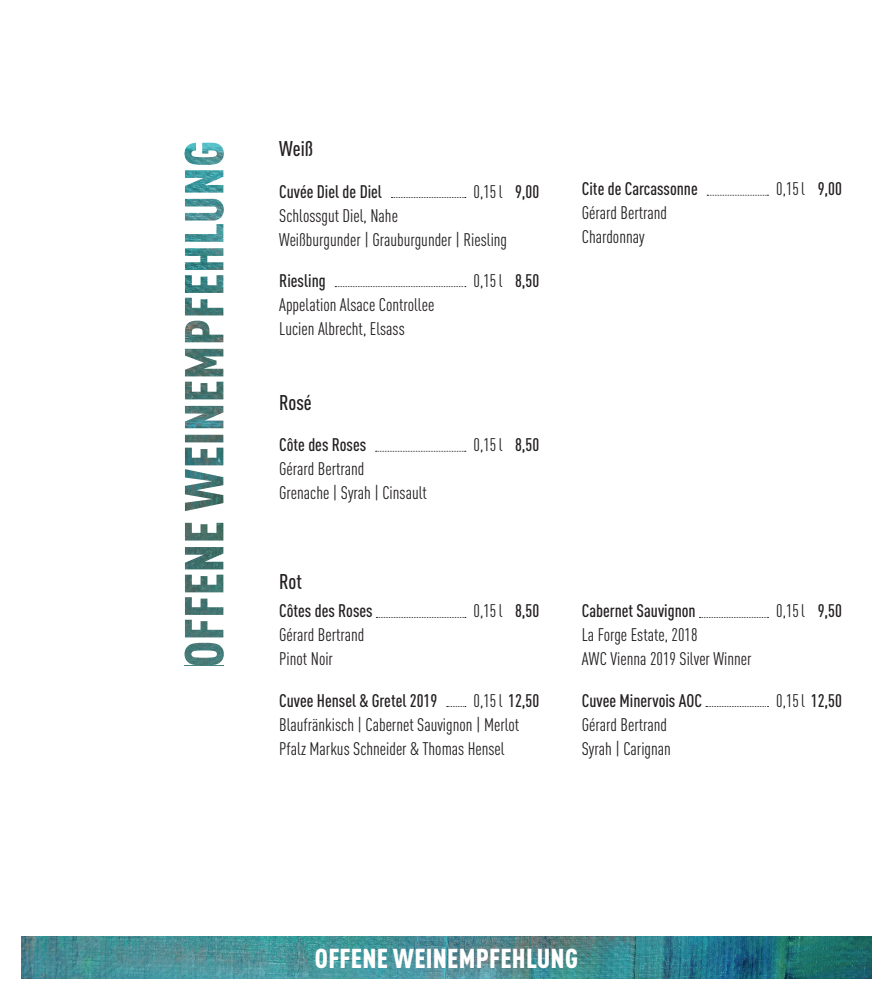
<style>
.page{position:relative;width:893px;height:1000px;background:#fff}
.page>*{position:absolute;margin:0;border:0;box-sizing:border-box;transform-origin:0 0}
.t1{font:900 condensed 27px "DIN Pro";letter-spacing:.01em;color:#fff}
.t2{font:500 condensed 21px "DIN Pro";color:#231f20}
.t3{font:condensed 18px/24px "DIN Pro";color:#231f20}
.t4{font:500 condensed 18px "DIN Pro";color:#231f20}
.s1{font-weight:500}
</style>
<div class="page">
<img style="left:21px;top:936px;width:851px;height:42px">
<svg style="left:391px;top:197px;width:75px;height:1px"></svg>
<svg style="left:335px;top:286px;width:131px;height:1px"></svg>
<svg style="left:707px;top:195px;width:61px;height:1px"></svg>
<svg style="left:376px;top:451px;width:90px;height:1px"></svg>
<svg style="left:376px;top:617px;width:90px;height:1px"></svg>
<svg style="left:447px;top:706px;width:19px;height:1px"></svg>
<svg style="left:699px;top:617px;width:69px;height:1px"></svg>
<svg style="left:706px;top:706px;width:62px;height:1px"></svg>
<svg style="left:185px;top:142px;width:39px;height:523px"></svg>
<p class="t2" style="left:279px;top:133px;width:35px">Weiß</p>
<p class="t4" style="left:279px;top:178px;width:104px">Cuvée Diel de Diel</p>
<p class="t3" style="left:474px;top:178px;width:67px">0,15 l <span class="s1">9,00</span></p>
<p class="t3" style="left:279px;top:202px;width:229px">Schlossgut Diel, Nahe<br>Weißburgunder | Grauburgunder | Riesling</p>
<p class="t4" style="left:279px;top:267px;width:48px">Riesling</p>
<p class="t3" style="left:474px;top:267px;width:67px">0,15 l <span class="s1">8,50</span></p>
<p class="t3" style="left:279px;top:291px;width:157px">Appelation Alsace Controllee<br>Lucien Albrecht, Elsass</p>
<p class="t2" style="left:279px;top:387px;width:34px">Rosé</p>
<p class="t4" style="left:279px;top:431px;width:88px">Côte des Roses</p>
<p class="t3" style="left:474px;top:431px;width:67px">0,15 l <span class="s1">8,50</span></p>
<p class="t3" style="left:279px;top:455px;width:149px">Gérard Bertrand<br>Grenache | Syrah | Cinsault</p>
<p class="t2" style="left:279px;top:566px;width:24px">Rot</p>
<p class="t4" style="left:279px;top:597px;width:95px">Côtes des Roses</p>
<p class="t3" style="left:474px;top:597px;width:67px">0,15 l <span class="s1">8,50</span></p>
<p class="t3" style="left:279px;top:621px;width:87px">Gérard Bertrand<br>Pinot Noir</p>
<p class="t4" style="left:279px;top:686px;width:160px">Cuvee Hensel &amp; Gretel 2019</p>
<p class="t3" style="left:279px;top:686px;width:262px;text-indent:194px">0,15 l <span class="s1">12,50<br></span>Blaufränkisch | Cabernet Sauvignon | Merlot<br>Pfalz Markus Schneider &amp; Thomas Hensel</p>
<p class="t4" style="left:582px;top:175px;width:117px">Cite de Carcassonne</p>
<p class="t3" style="left:776px;top:175px;width:67px">0,15 l <span class="s1">9,00</span></p>
<p class="t3" style="left:582px;top:199px;width:87px">Gérard Bertrand<br>Chardonnay</p>
<p class="t4" style="left:582px;top:597px;width:115px">Cabernet Sauvignon</p>
<p class="t3" style="left:776px;top:597px;width:67px">0,15 l <span class="s1">9,50</span></p>
<p class="t3" style="left:582px;top:621px;width:171px">La Forge Estate, 2018<br>AWC Vienna 2019 Silver Winner</p>
<p class="t4" style="left:582px;top:686px;width:122px">Cuvee Minervois AOC</p>
<p class="t3" style="left:776px;top:686px;width:67px">0,15 l <span class="s1">12,50</span></p>
<p class="t3" style="left:582px;top:710px;width:91px">Gérard Bertrand<br>Syrah | Carignan</p>
<h1 class="t1" style="left:315px;top:937px;width:265px">OFFENE WEINEMPFEHLUNG</h1>
</div>
